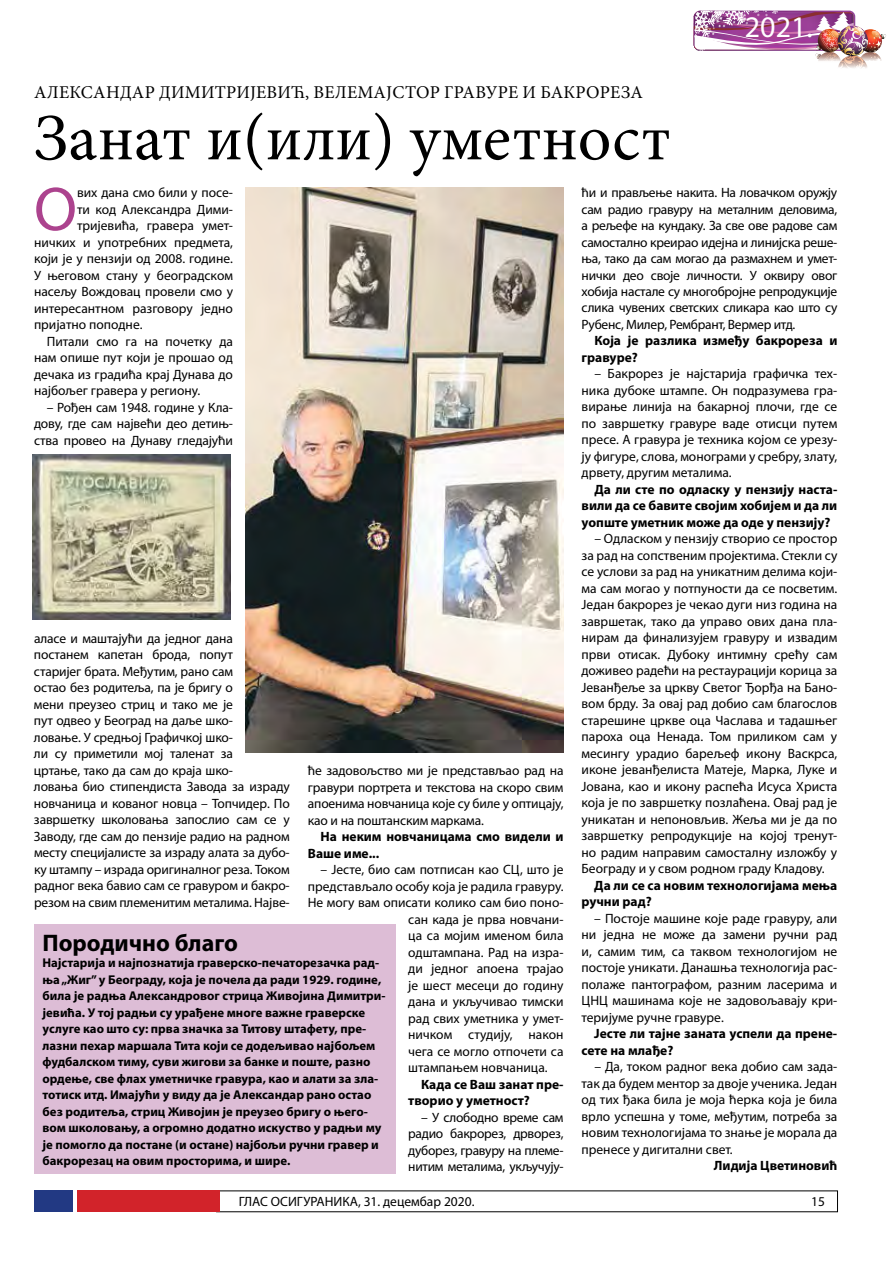
<style>
.page{position:relative;width:893px;height:1263px;background:#fff}
.page>*{position:absolute;margin:0;border:0;box-sizing:border-box;transform-origin:0 0}
.t1{font:66px "Minion Pro";color:#000}
.t2{font:62.4px "Myriad Pro";color:#ac438e}
.t3{font:30px "Myriad Pro";color:#fff}
.t4{font:700 24px "Myriad Pro";color:#000}
.t5{font:18px "Minion Pro";letter-spacing:.01em;color:#000}
.t6{font:13.5px/16.5px "Myriad Pro";letter-spacing:-.005em;color:#000;text-align:justify}
.t7{font:700 13.5px/16.5px "Myriad Pro";color:#000}
.t8{font:700 12.75px/16.5px "Myriad Pro";color:#000}
</style>
<div class="page">
<div style="left:34px;top:1191px;width:38px;height:21px;background:#223983"></div>
<div style="left:77px;top:1191px;width:142px;height:21px;background:#d2232a"></div>
<img style="left:33px;top:455px;width:197px;height:164px">
<img style="left:246px;top:187px;width:318px;height:565px">
<div style="left:34px;top:924px;width:361px;height:249px;background:#ddbdd6"></div>
<img style="left:818px;top:59px;width:20px;height:2px">
<img style="left:820px;top:59px;width:13px;height:2px">
<img style="left:869px;top:59px;width:13px;height:2px">
<img style="left:838px;top:59px;width:31px;height:9px">
<img style="left:846px;top:59px;width:16px;height:9px">
<img style="left:694px;top:11px;width:192px;height:48px">
<h3 class="t5" style="left:34px;top:80px;width:610px">АЛЕКСАНДАР ДИМИТРИЈЕВИЋ, ВЕЛЕМАЈСТОР ГРАВУРЕ И БАКРОРЕЗА</h3>
<h1 class="t1" style="left:34px;top:94px;width:638px">Занат и(или) уметност</h1>
<h3 class="t3" style="left:745px;top:9px;width:69px">2021.</h3>
<h2 class="t2" style="left:34px;top:171px;width:45px">О</h2>
<p class="t6" style="left:77px;top:184px;width:157px">вих дана смо били у посе-</p>
<p class="t6" style="left:77px;top:201px;width:157px">ти код Александра Дими-</p>
<p class="t6" style="left:77px;top:217px;width:157px">тријевића, гравера умет-</p>
<p class="t6" style="left:34px;top:234px;width:201px">ничких и употребних предмета,</p>
<p class="t6" style="left:34px;top:250px;width:201px">који је у пензији од 2008. године.</p>
<p class="t6" style="left:34px;top:267px;width:201px">У његовом стану у београдском</p>
<p class="t6" style="left:34px;top:283px;width:201px">насељу Вождовац провели смо у</p>
<p class="t6" style="left:34px;top:300px;width:201px">интересантном разговору једно</p>
<p class="t6" style="left:34px;top:316px;width:110px">пријатно поподне.</p>
<p class="t6" style="left:47px;top:333px;width:188px">Питали смо га на почетку да</p>
<p class="t6" style="left:34px;top:349px;width:201px">нам опише пут који је прошао од</p>
<p class="t6" style="left:34px;top:366px;width:201px">дечака из градића крај Дунава до</p>
<p class="t6" style="left:34px;top:382px;width:168px">најбољег гравера у региону.</p>
<p class="t6" style="left:34px;top:399px;width:201px;text-indent:13px">– Рођен сам 1948. године у Кла&shy;дову, где сам највећи део детињ&shy;ства провео на Дунаву гледајући</p>
<p class="t6" style="left:34px;top:630px;width:257px;text-align:left">аласе и маштајући да једног дана постанем капетан брода, попут<br>старијег брата. Међутим, рано сам<br>остао без родитеља, па је бригу о<br>мени преузео стриц и тако ме је<br>пут одвео у Београд на даље шко-<br>ловање. У средњој Графичкој шко-<br>ли су приметили мој таленат за<br>цртање, тако да сам до краја шко-<br>ловања био стипендиста Завода за израду новчаница и кованог новца – Топчидер. По завршетку школовања запослио сам се у Заводу, где сам до пензије радио на радном месту специјалисте за израду алата за дубо&shy;ку штампу – израда оригиналног реза. Током радног века бавио сам се гравуром и бакро&shy;резом на свим племенитим металима. Најве-</p>
<p class="t6" style="left:308px;top:762px;width:257px">ће задовољство ми је представљао рад на гравури портрета и текстова на скоро свим апоенима новчаница које су биле у оптицају, као и на поштанским маркама.</p>
<p class="t7" style="left:308px;top:828px;width:257px;text-indent:13px">На неким новчаницама смо видели и<br>Ваше име...</p>
<p class="t6" style="left:321px;top:861px;width:245px">– Јесте, био сам потписан као СЦ, што је</p>
<p class="t6" style="left:308px;top:877px;width:257px">представљало особу која је радила гравуру.</p>
<p class="t6" style="left:308px;top:894px;width:256px">Не могу вам описати колико сам био поно-</p>
<p class="t6" style="left:408px;top:910px;width:156px">сан када је прва новчани-</p>
<p class="t6" style="left:408px;top:927px;width:157px">ца са мојим именом била</p>
<p class="t6" style="left:408px;top:943px;width:156px">одштампана. Рад на изра-</p>
<p class="t6" style="left:408px;top:960px;width:157px">ди једног апоена трајао</p>
<p class="t6" style="left:408px;top:976px;width:157px">је шест месеци до годину</p>
<p class="t6" style="left:408px;top:993px;width:157px">дана и укључивао тимски</p>
<p class="t6" style="left:408px;top:1009px;width:156px">рад свих уметника у умет-</p>
<p class="t6" style="left:408px;top:1026px;width:157px">ничком студију, након</p>
<p class="t6" style="left:408px;top:1042px;width:157px">чега се могло отпочети са</p>
<p class="t6" style="left:408px;top:1059px;width:141px">штампањем новчаница.</p>
<p class="t7" style="left:408px;top:1075px;width:156px;text-indent:13px">Када се Ваш занат пре&shy;творио у уметност?</p>
<p class="t6" style="left:408px;top:1108px;width:157px;text-indent:13px">– У слободно време сам радио бакрорез, дрворез, дуборез, гравуру на племе&shy;нитим металима, укључују-</p>
<h3 class="t4" style="left:43px;top:927px;width:197px">Породично благо</h3>
<p class="t8" style="left:43px;top:954px;width:344px">Најстарија и најпознатија граверско-печаторезачка рад&shy;ња „Жиг” у Београду, која је почела да ради 1929. године, била је радња Александровог стрица Живојина Димитри&shy;јевића. У тој радњи су урађене многе важне граверске услуге као што су: прва значка за Титову штафету, пре&shy;лазни пехар маршала Тита који се додељивао најбољем фудбалском тиму, суви жигови за банке и поште, разно ордење, све флах уметничке гравура, као и алати за зла&shy;тотиск итд. Имајући у виду да је Александар рано остао без родитеља, стриц Живојин је преузео бригу о њего&shy;вом школовању, а огромно додатно искуство у радњи му је помогло да постане (и остане) најбољи ручни гравер и бакрорезац на овим просторима, и шире.</p>
<p class="t6" style="left:582px;top:184px;width:257px">ћи и прављење накита. На ловачком оружју сам радио гравуру на металним деловима, а рељефе на кундаку. За све ове радове сам самостално креирао идејна и линијска реше&shy;ња, тако да сам могао да размахнем и умет&shy;нички део своје личности. У оквиру овог хобија настале су многобројне репродукције слика чувених светских сликара као што су Рубенс, Милер, Рембрант, Вермер итд.</p>
<p class="t7" style="left:582px;top:332px;width:257px;text-indent:13px">Која је разлика између бакрореза и гравуре?</p>
<p class="t6" style="left:582px;top:365px;width:257px;text-indent:13px">– Бакрорез је најстарија графичка тех&shy;ника дубоке штампе. Он подразумева гра&shy;вирање линија на бакарној плочи, где се по завршетку гравуре ваде отисци путем пресе. А гравура је техника којом се урезу&shy;ју фигуре, слова, монограми у сребру, злату, дрвету, другим металима.</p>
<p class="t7" style="left:582px;top:481px;width:257px;text-align:justify;text-indent:13px">Да ли сте по одласку у пензију наста&shy;вили да се бавите својим хобијем и да ли уопште уметник може да оде у пензију?</p>
<p class="t6" style="left:581px;top:530px;width:257px;text-indent:13px">– Одласком у пензију створио се простор за рад на сопственим пројектима. Стекли су се услови за рад на уникатним делима који&shy;ма сам могао у потпуности да се посветим.<br>Један бакрорез је чекао дуги низ година на завршетак, тако да управо ових дана пла&shy;нирам да финализујем гравуру и извадим први отисак. Дубоку интимну срећу сам доживео радећи на рестаурацији корица за Јеванђеље за цркву Светог Ђорђа на Бано&shy;вом брду. За овај рад добио сам благослов старешине цркве оца Часлава и тадашњег пароха оца Ненада. Том приликом сам у месингу урадио барељеф икону Васкрса, иконе јеванђелиста Матеје, Марка, Луке и Јована, као и икону распећа Исуса Христа која је по завршетку позлаћена. Овај рад је уникатан и непоновљив. Жеља ми је да по завршетку репродукције на којој тренут&shy;но радим направим самосталну изложбу у Београду и у свом родном граду Кладову.</p>
<p class="t7" style="left:582px;top:877px;width:257px;text-indent:13px">Да ли се са новим технологијама мења ручни рад?</p>
<p class="t6" style="left:582px;top:910px;width:257px;text-indent:13px">– Постоје машине које раде гравуру, али ни једна не може да замени ручни рад и, самим тим, са таквом технологијом не постоје уникати. Данашња технологија рас&shy;полаже пантографом, разним ласерима и ЦНЦ машинама које не задовољавају кри&shy;теријуме ручне гравуре.</p>
<p class="t7" style="left:582px;top:1025px;width:256px;text-indent:13px">Јесте ли тајне заната успели да прене&shy;сете на млађе?</p>
<p class="t6" style="left:582px;top:1058px;width:257px;text-indent:13px">– Да, током радног века добио сам зада&shy;так да будем ментор за двоје ученика. Један од тих ђака била је моја ћерка која је била врло успешна у томе, међутим, потреба за новим технологијама то знање је морала да пренесе у дигитални свет.</p>
<p class="t7" style="left:714px;top:1157px;width:125px">Лидија Цветиновић</p>
<p class="t6" style="left:239px;top:1193px;width:237px">ГЛАС ОСИГУРАНИКА, 31. децембар 2020.</p>
<p class="t6" style="left:811px;top:1193px;width:15px">15</p>
</div>
